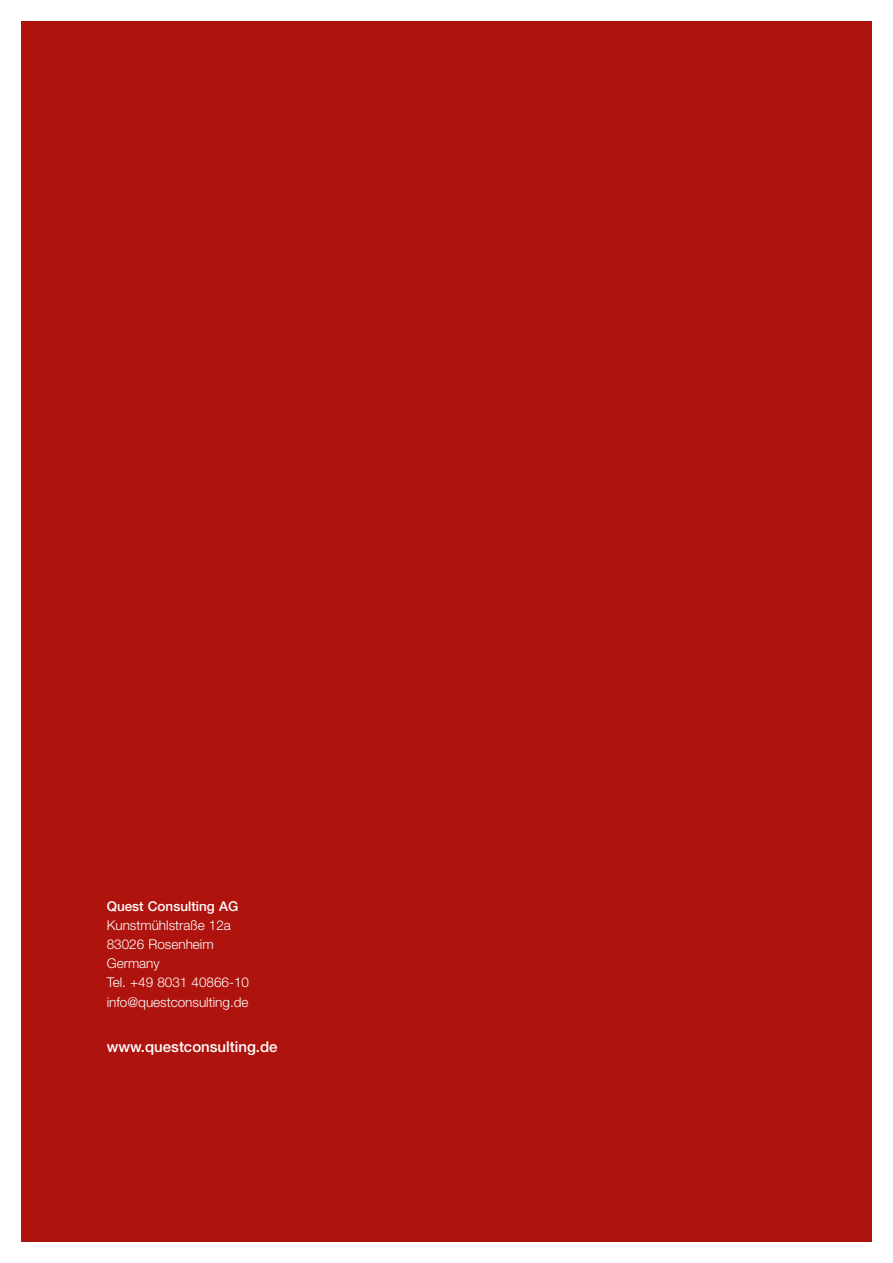
<style>
.page{position:relative;width:893px;height:1263px;background:#fff}
.page>*{position:absolute;margin:0;border:0;box-sizing:border-box;transform-origin:0 0}
.t1{font:500 15px "Helvetica Neue";color:#fff}
.t2{font:300 13.5px/19.2px "Helvetica Neue";color:#fff}
.t3{font:500 13.5px "Helvetica Neue";color:#fff}
</style>
<div class="page">
<div style="left:21px;top:21px;width:851px;height:1221px;background:#ae130d"></div>
<p class="t3" style="left:107px;top:901px;width:133px">Quest Consulting AG</p>
<p class="t2" style="left:107px;top:917px;width:144px">Kunstmühlstraße 12a<br>83026 Rosenheim<br>Germany<br>Tel. +49 8031 40866-10 info@questconsulting.de</p>
<p class="t1" style="left:107px;top:1041px;width:172px">www.questconsulting.de</p>
</div>
